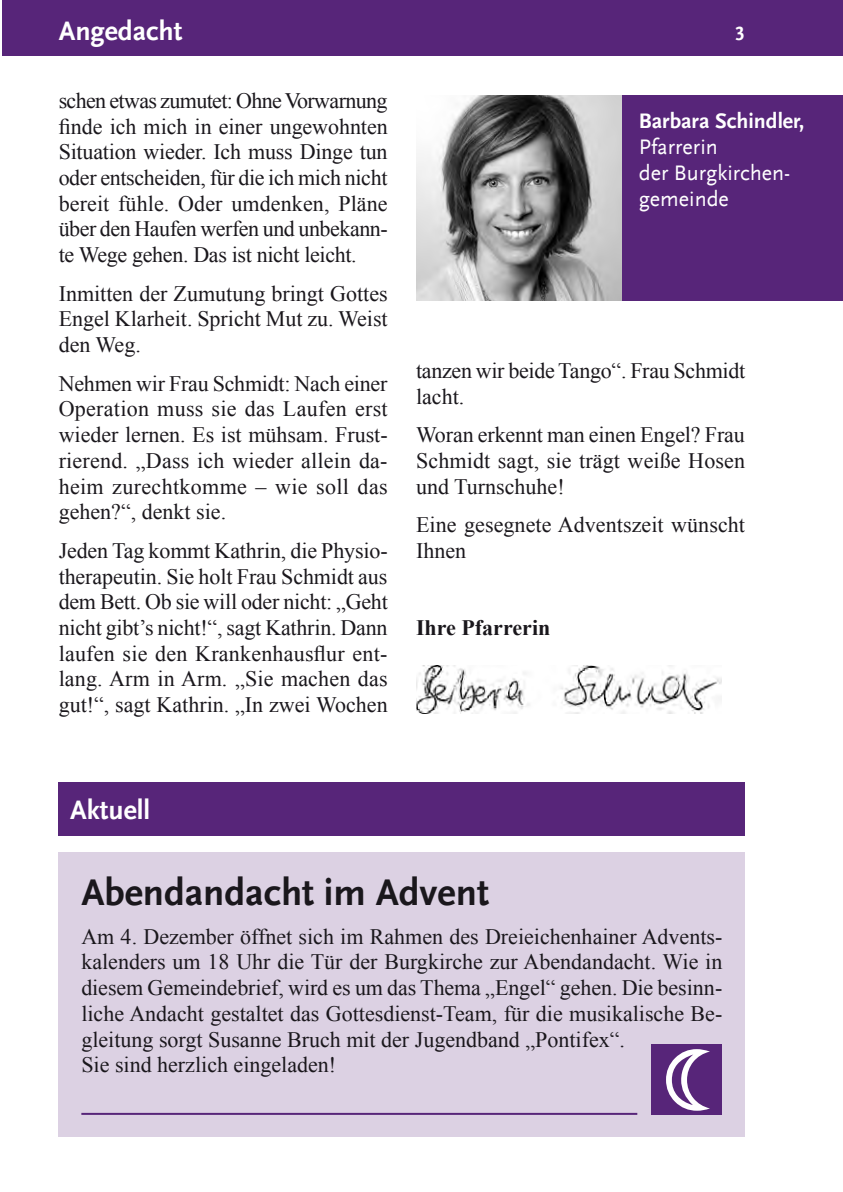
<style>
.page{position:relative;width:843px;height:1192px;background:#fff}
.page>*{position:absolute;margin:0;border:0;box-sizing:border-box;transform-origin:0 0}
.t1{font:700 39px "Scala Sans LF";color:#1a171c}
.t2{font:700 28px "Scala Sans LF";color:#fff}
.t3{font:22px/25.6px "Times New Roman";color:#1a171c;text-align:justify}
.t4{font:22px/25.6px "Scala Sans LF";color:#fff}
.t5{font:700 22px "Scala Sans LF";color:#fff}
.t6{font:700 22px "Times New Roman";color:#1a171c}
.t7{font:700 20px "Scala Sans LF";color:#fff}
</style>
<div class="page">
<div style="left:2px;top:0;width:840px;height:55px;background:#572579"></div>
<div style="left:416px;top:95px;width:426px;height:206px;background:#572579"></div>
<img style="left:416px;top:95px;width:205px;height:206px">
<img style="left:416px;top:665px;width:305px;height:48px">
<div style="left:59px;top:852px;width:686px;height:284px;background:#dcd1e3"></div>
<div style="left:59px;top:781px;width:686px;height:54px;background:#572579"></div>
<div style="left:651px;top:1044px;width:70px;height:70px;background:#572579"></div>
<svg style="left:666px;top:1049px;width:43px;height:61px"></svg>
<hr style="left:81px;top:1112px;width:556px;height:2px;background:#572579">
<p class="t2" style="left:59px;top:16px;width:125px">Angedacht</p>
<p class="t7" style="left:735px;top:23px;width:11px">3</p>
<p class="t3" style="left:59px;top:87px;width:330px">schen etwas zumutet: Ohne Vorwarnung finde ich mich in einer ungewohnten Situation wieder. Ich muss Dinge tun oder entscheiden, für die ich mich nicht bereit fühle. Oder umdenken, Pläne über den Haufen werfen und unbekann&shy;te Wege gehen. Das ist nicht leicht.</p>
<p class="t3" style="left:59px;top:280px;width:330px">Inmitten der Zumutung bringt Gottes Engel Klarheit. Spricht Mut zu. Weist den Weg.</p>
<p class="t3" style="left:59px;top:370px;width:330px">Nehmen wir Frau Schmidt: Nach einer Operation muss sie das Laufen erst wieder lernen. Es ist mühsam. Frust&shy;rierend. „Dass ich wieder allein da&shy;heim zurechtkomme – wie soll das gehen?“, denkt sie.</p>
<p class="t3" style="left:59px;top:537px;width:330px">Jeden Tag kommt Kathrin, die Physio&shy;therapeutin. Sie holt Frau Schmidt aus dem Bett. Ob sie will oder nicht: „Geht nicht gibt’s nicht!“, sagt Kathrin. Dann laufen sie den Krankenhausflur ent&shy;lang. Arm in Arm. „Sie machen das gut!“, sagt Kathrin. „In zwei Wochen</p>
<p class="t5" style="left:638px;top:109px;width:167px">Barbara Schindler,</p>
<p class="t4" style="left:638px;top:135px;width:153px">Pfarrerin<br>der Burgkirchen&shy;gemeinde</p>
<p class="t3" style="left:416px;top:357px;width:330px">tanzen wir beide Tango“. Frau Schmidt lacht.</p>
<p class="t3" style="left:416px;top:421px;width:330px">Woran erkennt man einen Engel? Frau Schmidt sagt, sie trägt weiße Hosen und Turnschuhe!</p>
<p class="t3" style="left:416px;top:511px;width:330px">Eine gesegnete Adventszeit wünscht<br>Ihnen</p>
<p class="t6" style="left:416px;top:612px;width:136px">Ihre Pfarrerin</p>
<p class="t2" style="left:70px;top:795px;width:82px">Aktuell</p>
<h1 class="t1" style="left:81px;top:871px;width:409px">Abendandacht im Advent</h1>
<p class="t3" style="left:81px;top:923px;width:642px;text-align:left">Am 4. Dezember öffnet sich im Rahmen des Dreieichenhainer Advents&shy;kalenders um 18 Uhr die Tür der Burgkirche zur Abendandacht. Wie in diesem Gemeindebrief, wird es um das Thema „Engel“ gehen. Die besinn&shy;liche Andacht gestaltet das Gottesdienst-Team, für die musikalische Be&shy;gleitung sorgt Susanne Bruch mit der Jugendband „Pontifex“.<br>Sie sind herzlich eingeladen!</p>
</div>
